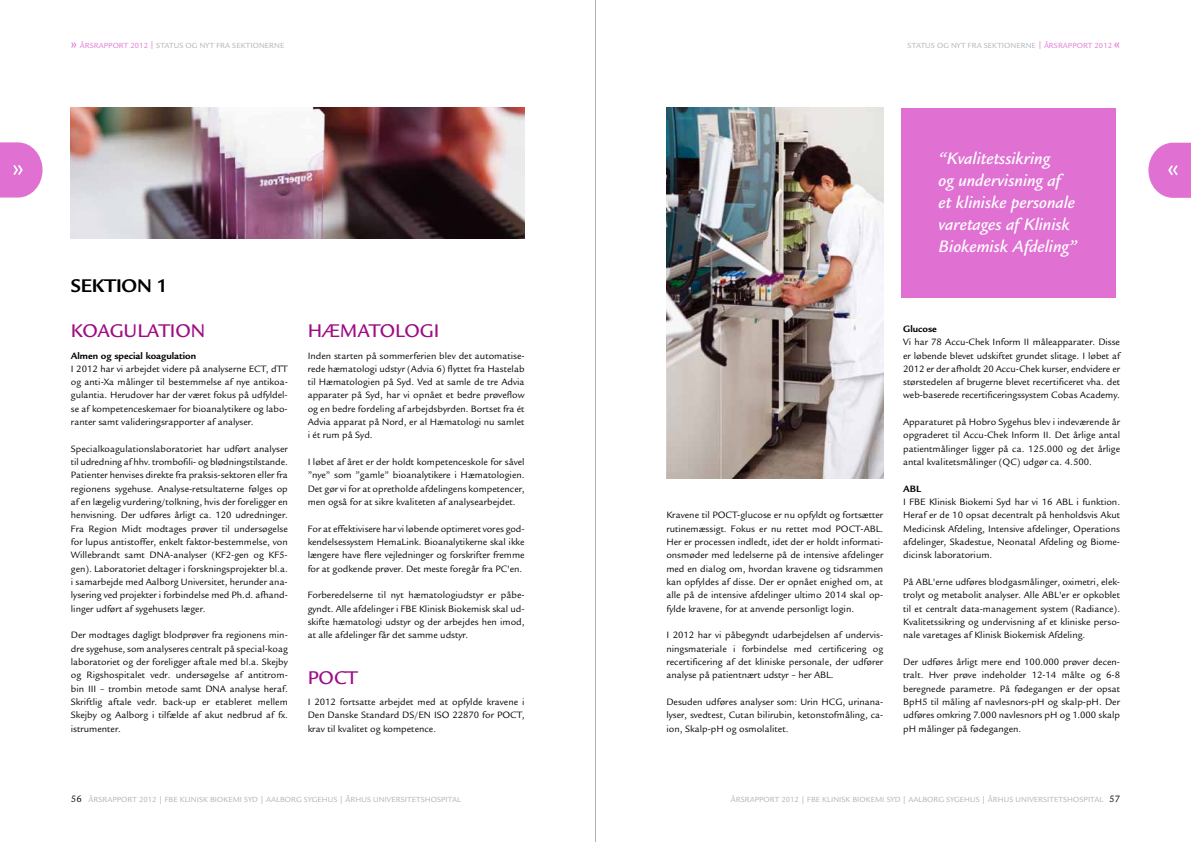
<style>
.page{position:relative;width:1191px;height:842px;background:#fff}
.page>*{position:absolute;margin:0;border:0;box-sizing:border-box;transform-origin:0 0}
.t1{font:500 20px "Legacy Sans";color:#9f0c84}
.t2{font:700 20px "Legacy Sans";letter-spacing:-.01em;color:#000}
.t3{font:italic 500 18px/22px "Legacy Sans";color:#fff}
.t4{font:10px/13.3px "Legacy Sans";color:#000;text-align:justify}
.t5{font:700 10px "Legacy Sans";color:#000}
.t6{font:8px "Legacy Sans";letter-spacing:.01em;color:#acaeb2}
.t7{font:8px "Legacy Sans";letter-spacing:.01em;color:#e070d2}
.s1{font-family:"Meta Plus";font-size:12px}
.s2{color:#acaeb2}
.s3{font-size:10px;color:#000}
</style>
<div class="page">
<img style="left:71px;top:108px;width:453px;height:130px">
<svg style="left:0;top:142px;width:43px;height:56px;background:#e587d9"></svg>
<svg style="left:1148px;top:143px;width:43px;height:55px;background:#e485d8"></svg>
<div style="left:901px;top:108px;width:214px;height:190px;background:#e070d2"></div>
<img style="left:666px;top:108px;width:217px;height:370px">
<hr style="left:595px;top:0;width:1px;height:842px;background:#acaeb2">
<p class="t7" style="left:71px;top:41px;width:135px"><span class="s1">»</span> ÅRSRAPPORT 2012 | <span class="s2">Status og nyt</span></p>
<p class="t6" style="left:216px;top:41px;width:6px">fra</p>
<p class="t6" style="left:232px;top:41px;width:6px">sektionerne</p>
<p class="t6" style="left:907px;top:41px;width:50px">Status og nyt</p>
<p class="t6" style="left:967px;top:41px;width:6px">fra</p>
<p class="t6" style="left:983px;top:41px;width:6px">sektionerne</p>
<p class="t7" style="left:1038px;top:41px;width:84px">| ÅRSRAPPORT 2012 <span class="s1">«</span></p>
<h1 class="t2" style="left:71px;top:274px;width:98px">SEKTION 1</h1>
<h1 class="t1" style="left:71px;top:319px;width:136px">KOAGU LATION</h1>
<p class="t5" style="left:71px;top:350px;width:127px">Almen og special koagulation</p>
<p class="t4" style="left:71px;top:362px;width:218px">I 2012 har vi arbejdet videre på analyserne ECT, dTT og anti-Xa målinger til bestemmelse af nye antikoa&shy;gulantia. H erudover har der været fokus på udfyldel&shy;se af kompetenceskemaer for bioanalytikere og labo&shy;ranter samt valideringsrapporter af analyser.</p>
<p class="t4" style="left:71px;top:442px;width:218px">Specialkoagulationslaboratoriet har udført analyser til udredning af hhv. trombofili- og blødningstilstande.<br>Patienter henvises direkte fra praksis-sektoren eller fra regionens sygehuse. Analyse-retsultaterne følges op af en lægelig vurdering/tolkning, hvis der foreligger en henvisning. Der udføres årligt ca. 120 udredninger.<br>Fra Region Midt modtages prøver til undersøgelse for lupus antistoffer, enkelt faktor-bestemmelse, von Willebrandt samt DNA-analyser (KF2-gen og KF5- gen). Laboratoriet deltager i forskningsprojekter bl.a. i samarbejde med Aalborg U niversitet, herunder ana&shy;lysering ved projekter i forbindelse med Ph.d. afhand&shy;linger udført af sygehusets læger.</p>
<p class="t4" style="left:71px;top:629px;width:218px">Der modtages dagligt blodprøver fra regionens min&shy;dre sygehuse, som analyseres centralt på special-koag laboratoriet og der foreligger aftale med bl.a. Skejby og Rigshospitalet vedr. undersøgelse af antitrom&shy;bin III – trombin metode samt DNA analyse heraf.<br>Skriftlig aftale vedr. back-up er etableret mellem Skejby og Aalborg i tilfælde af akut nedbrud af fx. istrumenter.</p>
<h1 class="t1" style="left:308px;top:319px;width:86px">HÆMATOLO</h1>
<h1 class="t1" style="left:420px;top:319px;width:17px">GI</h1>
<p class="t4" style="left:308px;top:349px;width:218px">Inden starten på sommerferien blev det automatise&shy;rede hæmatologi udstyr (Advia 6) flyttet fra H astelab til H æmatologien på Syd. Ved at samle de tre Advia apparater på Syd, har vi opnået et bedre prøveflow og en bedre fordeling af arbejdsbyrden. Bortset fra ét Advia apparat på Nord, er al H æmatologi nu samlet i ét rum på Syd.</p>
<p class="t4" style="left:308px;top:455px;width:218px">I løbet af året er der holdt kompetenceskole for såvel ”nye” som ”gamle” bioanalytikere i H æmatologien.<br>Det gør vi for at opretholde afdelingens kompetencer, men også for at sikre kvaliteten af analysearbejdet.</p>
<p class="t4" style="left:308px;top:522px;width:218px">For at effektivisere har vi løbende optimeret vores god&shy;kendelsessystem H emaLink. Bioanalytikerne skal ikke længere have flere vejledninger og forskrifter fremme for at godkende prøver. Det meste foregår fra PC'en.</p>
<p class="t4" style="left:308px;top:589px;width:218px">Forberedelserne til nyt hæmatologiudstyr er påbe&shy;gyndt. Alle afdelinger i FBE Klinisk Biokemisk skal ud&shy;skifte hæmatologi udstyr og der arbejdes hen imod, at alle afdelinger får det samme udstyr.</p>
<h1 class="t1" style="left:308px;top:666px;width:52px">POCT</h1>
<p class="t4" style="left:308px;top:695px;width:218px">I 2012 fortsatte arbejdet med at opfylde kravene i Den Danske Standard DS/EN ISO 22870 for POCT, krav til kvalitet og kompetence.</p>
<h2 class="t3" style="left:938px;top:148px;width:140px">“Kvalitetssikring<br>og undervisning af et kliniske personale varetages af Klinisk<br>Biokemisk Afdeling”</h2>
<p class="t4" style="left:666px;top:509px;width:218px">Kravene til POCT-glucose er nu opfyldt og fortsætter rutinemæssigt. Fokus er nu rettet mod POCT-ABL.<br>H er er processen indledt, idet der er holdt informati&shy;onsmøder med ledelserne på de intensive afdelinger med en dialog om, hvordan kravene og tidsrammen kan opfyldes af disse. Der er opnået enighed om, at alle på de intensive afdelinger ultimo 2014 skal op&shy;fylde kravene, for at anvende personligt login.</p>
<p class="t4" style="left:666px;top:629px;width:218px">I 2012 har vi påbegyndt udarbejdelsen af undervis&shy;ningsmateriale i forbindelse med certificering og recertificering af det kliniske personale, der udfører analyse på patientnært udstyr – her ABL.</p>
<p class="t4" style="left:666px;top:695px;width:218px">Desuden udføres analyser som: U rin H CG, urinana&shy;lyser, svedtest, Cutan bilirubin, ketonstofmåling, ca&shy;ion, Skalp-pH og osmolalitet.</p>
<p class="t5" style="left:903px;top:323px;width:35px">Glucose</p>
<p class="t4" style="left:903px;top:335px;width:218px">Vi har 78 Accu-Chek Inform II måleapparater. Disse er løbende blevet udskiftet grundet slitage. I løbet af 2012 er der afholdt 20 Accu-Chek kurser, endvidere er størstedelen af brugerne blevet recertificeret vha. det web-baserede recertificeringssystem Cobas Academy.</p>
<p class="t4" style="left:903px;top:415px;width:218px">Apparaturet på H obro Sygehus blev i indeværende år opgraderet til Accu-Chek Inform II. Det årlige antal patientmålinger ligger på ca. 125.000 og det årlige antal kvalitetsmålinger (QC) udgør ca. 4.500.</p>
<p class="t5" style="left:903px;top:483px;width:19px">ABL</p>
<p class="t4" style="left:903px;top:495px;width:218px">I FBE Klinisk Biokemi Syd har vi 16 ABL i funktion.<br>H eraf er de 10 opsat decentralt på henholdsvis Akut Medicinsk Afdeling, Intensive afdelinger, Operations afdelinger, Skadestue, Neonatal Afdeling og Biome&shy;dicinsk laboratorium.</p>
<p class="t4" style="left:903px;top:575px;width:218px">På ABL'erne udføres blodgasmålinger, oximetri, elek&shy;trolyt og metabolit analyser. Alle ABL'er er opkoblet til et centralt data-management system (Radiance).<br>Kvalitetssikring og undervisning af et kliniske perso&shy;nale varetages af Klinisk Biokemisk Afdeling.</p>
<p class="t4" style="left:903px;top:655px;width:218px">Der udføres årligt mere end 100.000 prøver decen&shy;tralt. Hver prøve indeholder 12-14 målte og 6-8 beregnede parametre. På fødegangen er der opsat BpH 5 til måling af navlesnors-pH og skalp-pH . Der udføres omkring 7.000 navlesnors pH og 1.000 skalp pH målinger på fødegangen.</p>
<p class="t6" style="left:71px;top:795px;width:202px"><span class="s3">56</span> ÅRSRAPPORT 2012 | FBE KLINISK BIOKEMI SYD | aalbor</p>
<p class="t6" style="left:296px;top:795px;width:101px">g sygehus | århus universitets</p>
<p class="t6" style="left:425px;top:795px;width:12px">hospital</p>
<p class="t6" style="left:731px;top:795px;width:184px">ÅRSRAPPORT 2012 | FBE KLINISK BIOKEMI SYD | aalbor</p>
<p class="t6" style="left:938px;top:795px;width:101px">g sygehus | århus universitets</p>
<p class="t6" style="left:1067px;top:795px;width:12px">hospital</p>
<p class="t4" style="left:1109px;top:792px;width:12px">57</p>
</div>
